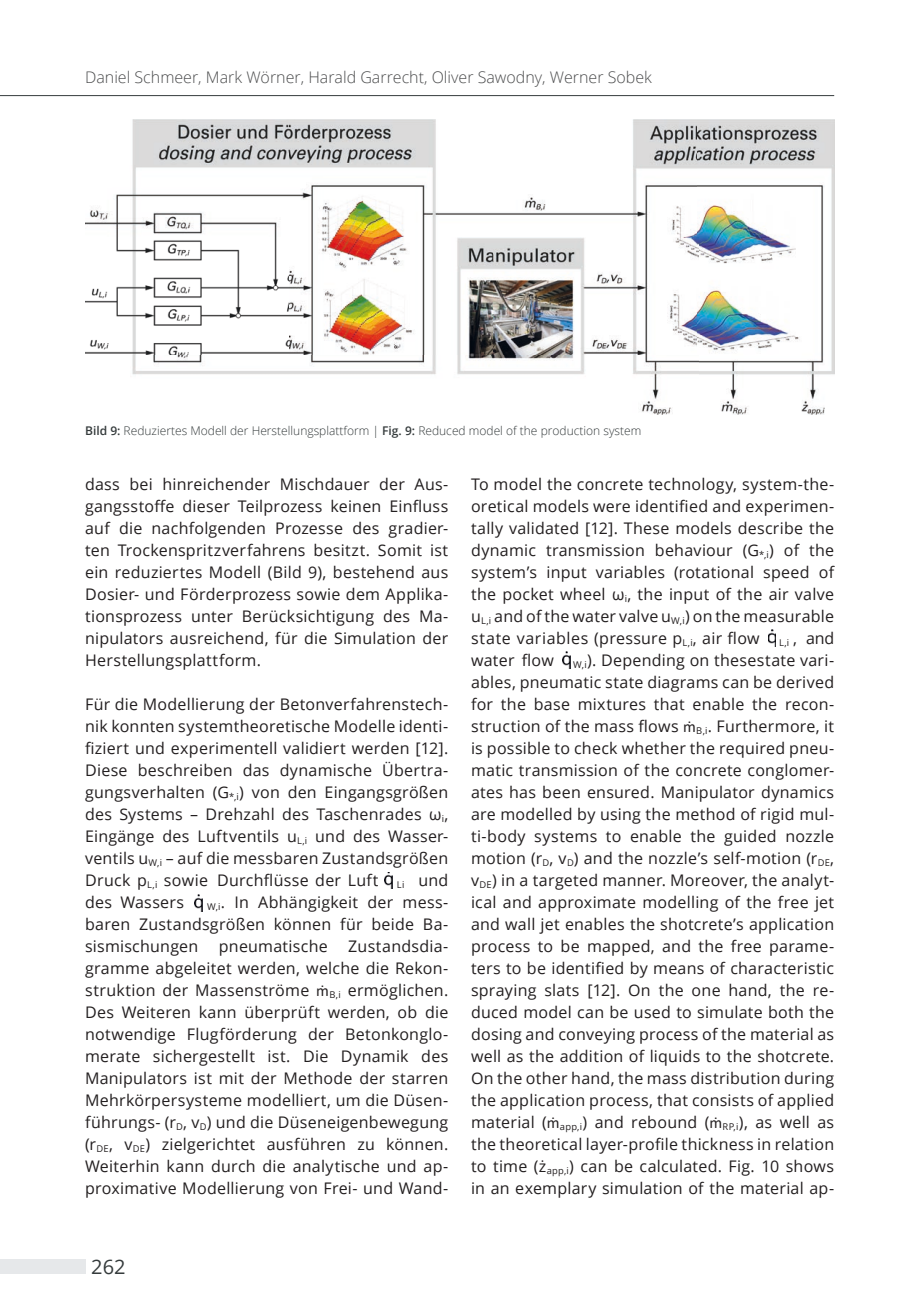
<style>
.page{position:relative;width:908px;height:1304px;background:#fff}
.page>*{position:absolute;margin:0;border:0;box-sizing:border-box;transform-origin:0 0}
.t1{font:20px "Open Sans Regular 2";color:#353b3c}
.t2{font:16px/22px "Open Sans Regular 2";letter-spacing:.015em;color:#231f20;text-align:justify}
.t3{font:16px "Open Sans";letter-spacing:.015em;color:#231f20}
.t4{font:16px "Open Sans Light 2";color:#4b4c4d}
.t5{font:12px "Open Sans Light 2";color:#353b3c}
.s1{font-family:"Open Sans";font-weight:600}
.s2{font-family:"Open Sans Regular 2"}
.s3{font-family:"Calibri"}
.s4{font-family:"Open Sans"}
</style>
<div class="page">
<div style="left:0;top:1259px;width:86px;height:15px;background:#e6e8ea"></div>
<hr style="left:0;top:95px;width:833px;height:1px;background:#353b3c">
<img style="left:85px;top:119px;width:748px;height:295px">
<img style="left:384px;top:872px;width:8px;height:16px">
<img style="left:768px;top:630px;width:7px;height:16px">
<img style="left:562px;top:652px;width:7px;height:16px">
<img style="left:195px;top:895px;width:7px;height:16px">
<p class="t4" style="left:85px;top:67px;width:568px">Daniel Schmeer, Mark Wörner, Harald Garrecht, Oliver Sawodny, Werner Sobek</p>
<p class="t5" style="left:85px;top:422px;width:557px"><span class="s1">Bild 9:</span> Reduziertes Modell der Herstellungsplattform | <span class="s1">Fig. 9:</span> Reduced model of the production system</p>
<p class="t2" style="left:85px;top:473px;width:364px">dass bei hinreichender Mischdauer der Aus-</p>
<p class="t3" style="left:85px;top:495px;width:364px">gangsstoffe dieser Teilprozess keinen Einfluss</p>
<p class="t2" style="left:85px;top:517px;width:364px">auf die nachfolgenden Prozesse des gradier&shy;ten Trockenspritzverfahrens besitzt. Somit ist ein reduziertes Modell (Bild 9), bestehend aus Dosier- und Förderprozess sowie dem Applika&shy;tionsprozess unter Berücksichtigung des Ma&shy;nipulators ausreichend, für die Simulation der Herstellungsplattform.</p>
<p class="t2" style="left:85px;top:693px;width:364px">Für die Modellierung der Betonverfahrenstech&shy;nik konnten systemtheoretische Modelle identi-</p>
<p class="t3" style="left:85px;top:737px;width:364px">fiziert und experimentell validiert werden [12].</p>
<p class="t2" style="left:85px;top:759px;width:364px">Diese beschreiben das dynamische Übertra&shy;gungsverhalten (G<sub>*,i</sub>) von den Eingangsgrößen</p>
<p class="t3" style="left:85px;top:803px;width:364px">des Systems – Drehzahl des Taschenrades ω<sub>i</sub><span class="s2">,</span></p>
<p class="t2" style="left:85px;top:825px;width:364px">Eingänge des Luftventils u<sub>L,i</sub> und des Wasser&shy;ventils u<sub>W,i</sub> – auf die messbaren Zustandsgrößen</p>
<p class="t3" style="left:85px;top:869px;width:364px"><span class="s2">Druck p</span><sub>L,i</sub> sowie Durchflüsse der Luft <sub>Li</sub> <span class="s2">und</span></p>
<p class="t2" style="left:85px;top:891px;width:101px">des Wassers</p>
<p class="t2" style="left:85px;top:891px;width:364px;text-indent:122px"><sub>W,i</sub>. In Abhängigkeit der mess&shy;baren Zustandsgrößen können für beide Ba&shy;sismischungen</p>
<p class="t2" style="left:85px;top:935px;width:364px;text-indent:263px">Zustandsdia&shy;gramme abgeleitet werden, welche die Rekon&shy;struktion der Massenströme <span class="s3">ṁ</span><sub>B,i</sub> ermöglichen.<br>Des Weiteren kann überprüft werden, ob die notwendige Flugförderung der Betonkonglo&shy;merate sichergestellt ist. Die Dynamik des Manipulators ist mit der Methode der starren Mehrkörpersysteme modelliert, um die Düsen&shy;führungs- (r<sub>D</sub>, v<sub>D</sub>) und die Düseneigenbewegung (r<sub>DE</sub>, v<sub>DE</sub>) zielgerichtet ausführen zu können.<br>Weiterhin kann durch die analytische und ap&shy;proximative Modellierung von Frei- und Wand-</p>
<p class="t2" style="left:219px;top:935px;width:110px">pneumatische</p>
<p class="t2" style="left:471px;top:473px;width:364px">To model the concrete technology, system-the-</p>
<p class="t3" style="left:471px;top:495px;width:364px">oretical models were identified and experimen-</p>
<p class="t2" style="left:471px;top:517px;width:364px">tally validated [12]. These models describe the dynamic transmission behaviour (G<sub>*,i</sub>) of the system’s input variables (rotational speed of <span class="s4">the pocket wheel ω</span><sub>i</sub>, the input of the air valve u<sub>L,i</sub> and of the water valve u<sub>W,i</sub>) on the measurable state variables (pressure p<sub>L,i</sub><span class="s4">, air flow</span> <sub>L,i</sub> , and <span class="s4">water flow</span> <sub>W,i</sub>). Depending on thesestate vari&shy;ables, pneumatic state diagrams can be derived for the base mixtures that enable the recon-</p>
<p class="t3" style="left:471px;top:715px;width:364px">struction of the mass flows <span class="s3">ṁ</span><sub>B,i</sub><span class="s2">. Furthermore, it</span></p>
<p class="t2" style="left:471px;top:737px;width:364px">is possible to check whether the required pneu&shy;matic transmission of the concrete conglomer&shy;ates has been ensured. Manipulator dynamics are modelled by using the method of rigid mul&shy;ti-body systems to enable the guided nozzle motion (r<sub>D</sub>, v<sub>D</sub>) and the nozzle’s self-motion (r<sub>DE</sub>, v<sub>DE</sub>) in a targeted manner. Moreover, the analyt&shy;ical and approximate modelling of the free jet and wall jet enables the shotcrete’s application process to be mapped, and the free parame-</p>
<p class="t3" style="left:471px;top:957px;width:364px">ters to be identified by means of characteristic</p>
<p class="t2" style="left:471px;top:979px;width:364px">spraying slats [12]. On the one hand, the re&shy;duced model can be used to simulate both the dosing and conveying process of the material as well as the addition of liquids to the shotcrete.<br>On the other hand, the mass distribution during the application process, that consists of applied material (<span class="s3">ṁ</span><sub>app,i</sub>) and rebound (<span class="s3">ṁ</span><sub>RP,i</sub>), as well as</p>
<p class="t3" style="left:471px;top:1133px;width:364px">the theoretical layer-profile thickness in relation</p>
<p class="t2" style="left:471px;top:1155px;width:364px"><span class="s4">to time (ż</span><sub>app,i</sub>) can be calculated. Fig. 10 shows in an exemplary simulation of the material ap-</p>
<p class="t1" style="left:91px;top:1253px;width:36px">262</p>
</div>
